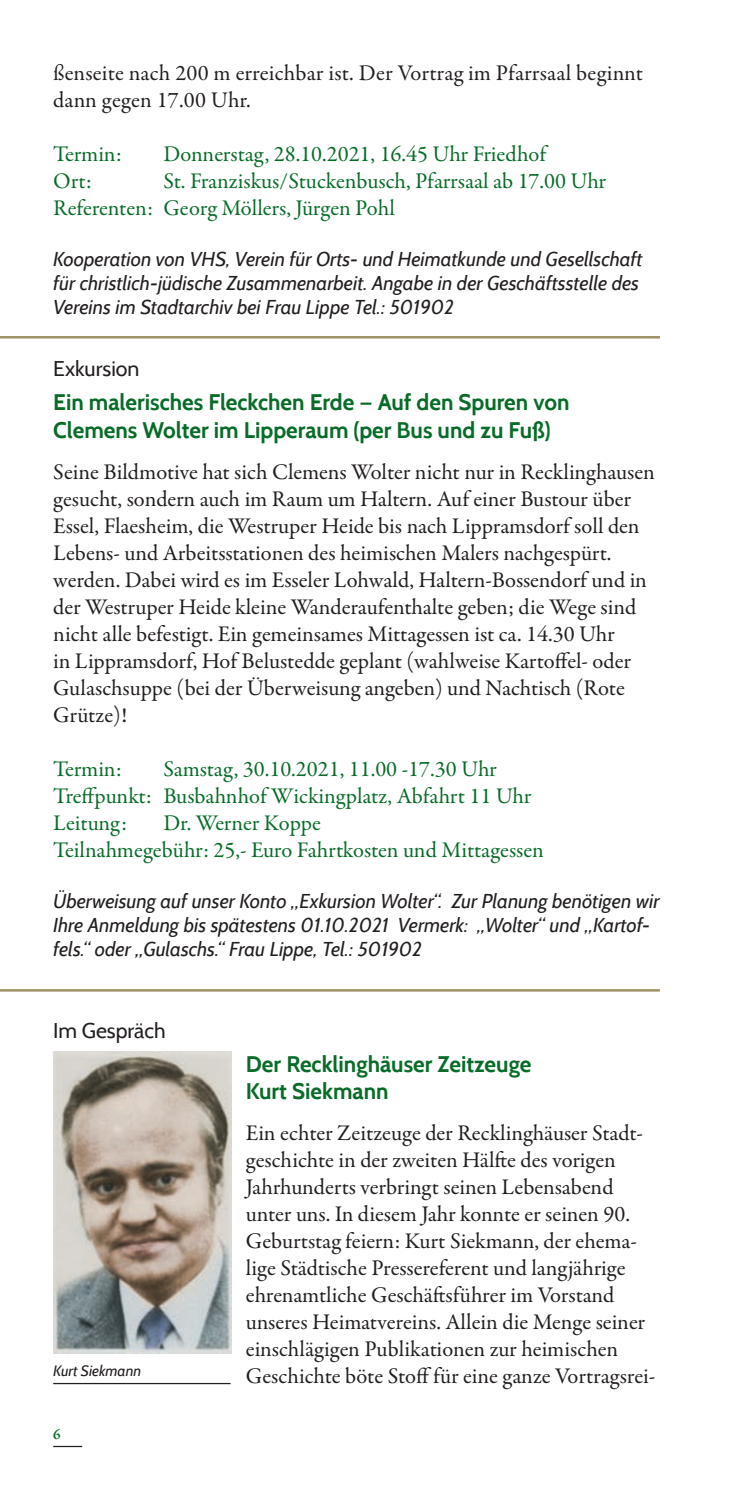
<style>
.page{position:relative;width:745px;height:1489px;background:#fff}
.page>*{position:absolute;margin:0;border:0;box-sizing:border-box;transform-origin:0 0}
.t1{font:22.5px/27px "Garamond Premr Pro";letter-spacing:-.005em;color:#231f20}
.t2{font:22.5px/27px "Garamond Premr Pro";letter-spacing:-.005em;color:#086c28}
.t3{font:700 22.5px/27px "Cabin";color:#086c28}
.t4{font:21.25px "Cabin";color:#231f20}
.t5{font:italic 20px/24px "Cabin";color:#231f20}
.t6{font:italic 15px "Cabin";color:#231f20}
</style>
<div class="page">
<svg style="left:53px;top:1445px;width:29px;height:1px"></svg>
<hr style="left:0;top:989px;width:659px;height:2px;background:#9f9363">
<img style="left:53px;top:1051px;width:178px;height:302px">
<hr style="left:53px;top:1382px;width:177px;height:1px;background:#231f20">
<hr style="left:0;top:336px;width:659px;height:2px;background:#9f9363">
<p class="t1" style="left:53px;top:60px;width:591px">ßenseite nach 200 m erreichbar ist. Der Vortrag im Pfarrsaal beginnt dann gegen 17.00 Uhr.</p>
<p class="t2" style="left:53px;top:141px;width:70px">Termin:</p>
<p class="t2" style="left:163px;top:141px;width:384px">Donnerstag, 28.10.2021, 16.45 Uhr Friedhof</p>
<p class="t2" style="left:53px;top:168px;width:40px">Ort:</p>
<p class="t2" style="left:53px;top:168px;width:554px;text-indent:110px">St. Franziskus/Stuckenbusch, Pfarrsaal ab 17.00 Uhr<br>Referenten: Georg Möllers, Jürgen Pohl</p>
<p class="t5" style="left:53px;top:247px;width:590px">Kooperation von VHS, Verein für Orts- und Heimatkunde und Gesellschaft für christlich-jüdische Zusammenarbeit. Angabe in der Geschäftsstelle des<br>Vereins im Stadtarchiv bei Frau Lippe Tel.: 501902</p>
<p class="t4" style="left:53px;top:356px;width:88px">Exkursion</p>
<p class="t3" style="left:53px;top:389px;width:517px">Ein malerisches Fleckchen Erde — Auf den Spuren von<br>Clemens Wolter im Lipperaum (per Bus und zu Fuß)</p>
<p class="t1" style="left:53px;top:458px;width:602px">Seine Bildmotive hat sich Clemens Wolter nicht nur in Recklinghausen gesucht, sondern auch im Raum um Haltern. Auf einer Bustour über Essel, Flaesheim, die Westruper Heide bis nach Lippramsdorf soll den Lebens- und Arbeitsstationen des heimischen Malers nachgespürt. werden. Dabei wird es im Esseler Lohwald, Haltern-Bossendorf und in der Westruper Heide kleine Wanderaufenthalte geben; die Wege sind nicht alle befestigt. Ein gemeinsames Mittagessen ist ca. 14.30 Uhr<br>in Lippramsdorf, Hof Belustedde geplant (wahlweise Kartoffel- oder Gulaschsuppe (bei der Überweisung angeben) und Nachtisch (Rote Grütze)!</p>
<p class="t2" style="left:53px;top:755px;width:70px">Termin:</p>
<p class="t2" style="left:53px;top:755px;width:479px;text-indent:110px">Samstag, 30.10.2021, 11.00 -17.30 Uhr<br>Treffpunkt: Busbahnhof Wickingplatz, Abfahrt 11 Uhr<br>Leitung:</p>
<p class="t2" style="left:53px;top:809px;width:491px;text-indent:110px">Dr. Werner Koppe<br>Teilnahmegebühr: 25,- Euro Fahrtkosten und Mittagessen</p>
<p class="t5" style="left:53px;top:888px;width:607px">Überweisung auf unser Konto „Exkursion Wolter“. Zur Planung benötigen wir<br>Ihre Anmeldung bis spätestens 01.10.2021 Vermerk: „Wolter“ und „Kartof&shy;fels.“ oder „Gulaschs.“ Frau Lippe, Tel.: 501902</p>
<p class="t4" style="left:53px;top:1016px;width:114px">Im Gespräch</p>
<p class="t6" style="left:53px;top:1361px;width:89px">Kurt Siekmann</p>
<p class="t3" style="left:246px;top:1050px;width:287px">Der Recklinghäuser Zeitzeuge<br>Kurt Siekmann</p>
<p class="t1" style="left:246px;top:1119px;width:411px">Ein echter Zeitzeuge der Recklinghäuser Stadt&shy;geschichte in der zweiten Hälfte des vorigen Jahrhunderts verbringt seinen Lebensabend unter uns. In diesem Jahr konnte er seinen 90.<br>Geburtstag feiern: Kurt Siekmann, der ehema&shy;lige Städtische Pressereferent und langjährige ehrenamtliche Geschäftsführer im Vorstand unseres Heimatvereins. Allein die Menge seiner einschlägigen Publikationen zur heimischen Geschichte böte Stoff für eine ganze Vortragsrei-</p>
</div>
